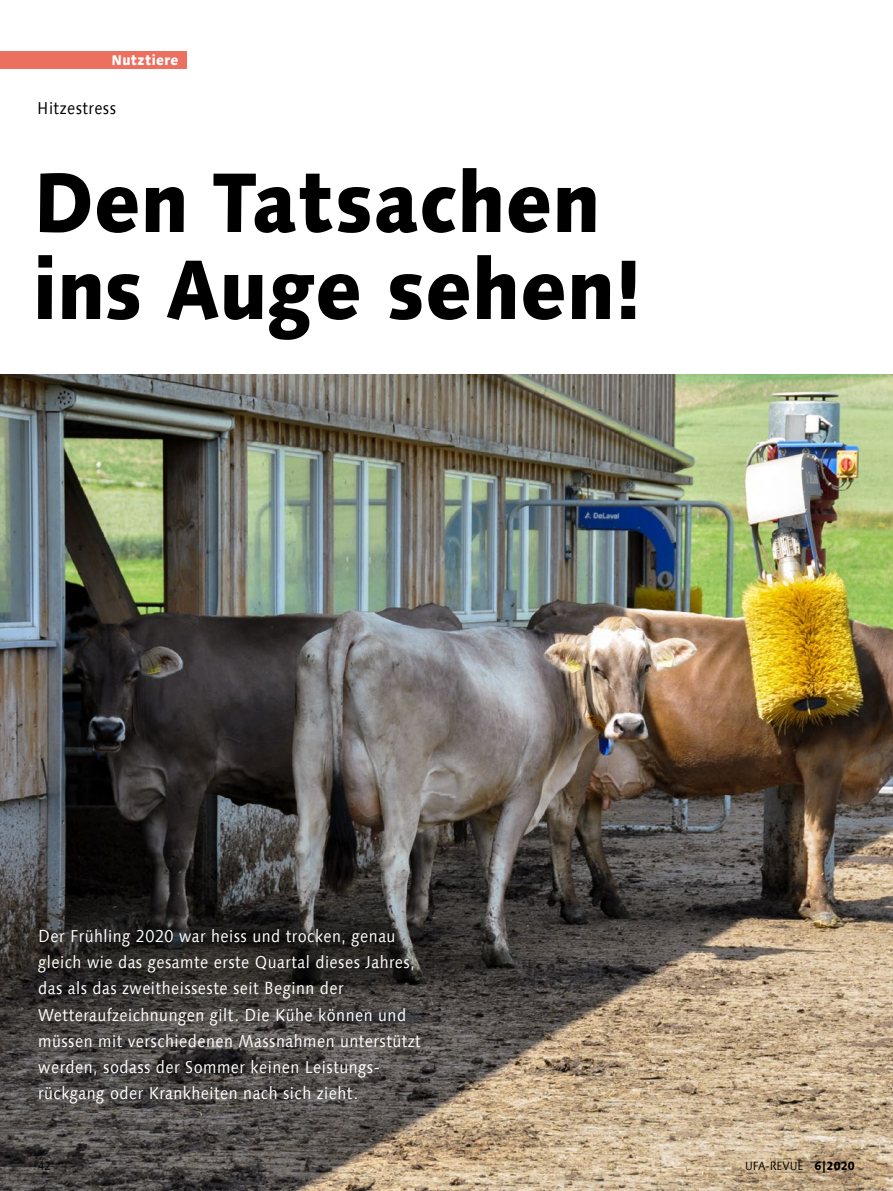
<style>
.page{position:relative;width:893px;height:1191px;background:#fff}
.page>*{position:absolute;margin:0;border:0;box-sizing:border-box;transform-origin:0 0}
.t1{font:800 84px/87px "Linotype Syntax Com";color:#000;scale:.9 1}
.t2{font:17.25px/26.2px "Linotype Syntax Com";letter-spacing:.03em;color:#fff;scale:.9 1}
.t3{font:17.25px "Linotype Syntax Com";letter-spacing:.03em;color:#000;scale:.9 1}
.t4{font:800 14.25px "Linotype Syntax Com";letter-spacing:.025em;color:#fff;scale:.9 1}
.t5{font:12px "Linotype Syntax Com";color:#000;scale:.9 1}
.t6{font:12px "Linotype Syntax Com";color:#000;scale:.88 1}
.s1{font-weight:800}
</style>
<div class="page">
<img style="left:0;top:374px;width:893px;height:817px">
<div style="left:0;top:51px;width:187px;height:17px;background:#eb7060"></div>
<p class="t4" style="left:112px;top:51px;width:76px">Nutztiere</p>
<p class="t3" style="left:37px;top:97px;width:89px">Hitzestress</p>
<h1 class="t1" style="left:33px;top:158px;width:679px">Den Tatsachen ins Auge sehen!</h1>
<p class="t2" style="left:38px;top:922px;width:427px">Der Frühling 2020 war heiss und trocken, genau gleich wie das gesamte erste Quartal dieses Jahres, das als das zweitheisseste seit Beginn der Wetteraufzeichnungen gilt. Die Kühe können und müssen mit verschiedenen Massnahmen unterstützt werden, sodass der Sommer keinen Leistungs&shy;rückgang oder Krankheiten nach sich zieht.</p>
<p class="t6" style="left:38px;top:1158px;width:16px">42</p>
<p class="t5" style="left:745px;top:1158px;width:123px">UFA-REVUE <span class="s1">6|2020</span></p>
</div>
